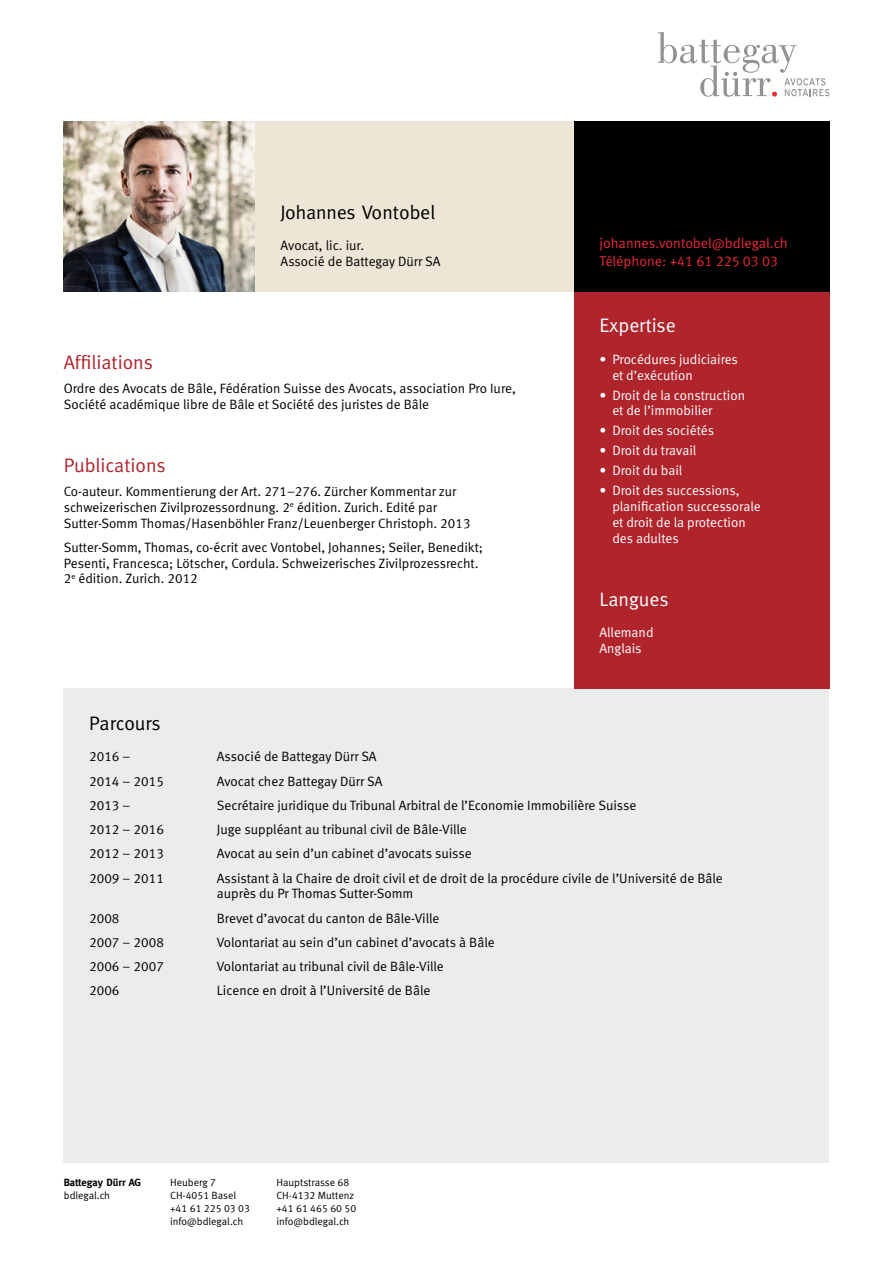
<style>
.page{position:relative;width:893px;height:1263px;background:#fff}
.page>*{position:absolute;margin:0;border:0;box-sizing:border-box;transform-origin:0 0}
.t1{font:19.5px "Meta Normal LF";color:#b0242c}
.t2{font:19.5px "Meta";color:#000}
.t3{font:19.5px "Meta Normal LF";color:#fff}
.t4{font:19.5px "Meta Normal LF";letter-spacing:-.005em;color:#000}
.t5{font:14.25px/18px "Meta Normal LF";color:#e82837}
.t6{font:13.5px/15.8px "Meta Normal LF";color:#000}
.t7{font:13.5px/15.8px "Meta Normal LF";color:#fff}
.t8{font:10.5px/12.8px "Meta Normal LF";color:#000}
.t9{font:700 10.5px "Meta";color:#000}
</style>
<div class="page">
<img style="left:64px;top:121px;width:191px;height:170px">
<div style="left:255px;top:121px;width:319px;height:170px;background:#ede6d7"></div>
<div style="left:64px;top:689px;width:765px;height:474px;background:#ececed"></div>
<div style="left:574px;top:291px;width:255px;height:398px;background:#b0242c"></div>
<div style="left:574px;top:121px;width:255px;height:170px;background:#000"></div>
<svg style="left:658px;top:32px;width:171px;height:65px"></svg>
<h1 class="t2" style="left:281px;top:200px;width:156px">Johannes Vontobel</h1>
<p class="t6" style="left:281px;top:237px;width:161px">Avocat, lic. iur.<br>Associé de Battegay Dürr SA</p>
<h1 class="t1" style="left:64px;top:351px;width:91px">Affiliations</h1>
<p class="t6" style="left:64px;top:380px;width:454px">Ordre des Avocats de Bâle, Fédération Suisse des Avocats, association Pro Iure,<br>Société académique libre de Bâle et Société des juristes de Bâle</p>
<h1 class="t1" style="left:64px;top:454px;width:103px">Publications</h1>
<p class="t6" style="left:64px;top:483px;width:408px">Co-auteur. Kommentierung der Art. 271–276. Zürcher Kommentar zur schweizerischen Zivilprozessordnung. 2<sup>e</sup> édition. Zurich. Edité par<br>Sutter-Somm Thomas/Hasenböhler Franz/Leuenberger Christoph. 2013</p>
<p class="t6" style="left:64px;top:539px;width:421px">Sutter-Somm, Thomas, co-écrit avec Vontobel, Johannes; Seiler, Benedikt;<br>Pesenti, Francesca; Lötscher, Cordula. Schweizerisches Zivilprozessrecht.<br>2<sup>e</sup> édition. Zurich. 2012</p>
<p class="t5" style="left:600px;top:234px;width:190px">johannes.vontobel@bdlegal.ch<br>Téléphone: +41 61 225 03 03</p>
<h1 class="t3" style="left:600px;top:314px;width:78px">Expertise</h1>
<p class="t7" style="left:612px;top:351px;width:127px;text-indent:-13px">• Procédures judiciaires et d’exécution</p>
<p class="t7" style="left:612px;top:387px;width:134px;text-indent:-13px">• Droit de la construction et de l’immobilier</p>
<p class="t7" style="left:600px;top:423px;width:116px">• Droit des sociétés</p>
<p class="t7" style="left:600px;top:443px;width:98px">• Droit du travail</p>
<p class="t7" style="left:600px;top:463px;width:84px">• Droit du bail</p>
<p class="t7" style="left:612px;top:483px;width:150px;text-indent:-13px">• Droit des successions, planification successorale et droit de la protection des adultes</p>
<h1 class="t3" style="left:600px;top:587px;width:71px">Langues</h1>
<p class="t7" style="left:600px;top:624px;width:56px">Allemand<br>Anglais</p>
<h1 class="t4" style="left:89px;top:712px;width:73px">Parcours</h1>
<p class="t6" style="left:89px;top:749px;width:43px">2016 –</p>
<p class="t6" style="left:217px;top:749px;width:161px">Associé de Battegay Dürr SA</p>
<p class="t6" style="left:89px;top:773px;width:76px">2014 – 2015</p>
<p class="t6" style="left:217px;top:773px;width:167px">Avocat chez Battegay Dürr SA</p>
<p class="t6" style="left:89px;top:797px;width:43px">2013 –</p>
<p class="t6" style="left:217px;top:797px;width:421px">Secrétaire juridique du Tribunal Arbitral de l’Economie Immobilière Suisse</p>
<p class="t6" style="left:89px;top:821px;width:76px">2012 – 2016</p>
<p class="t6" style="left:217px;top:821px;width:251px">Juge suppléant au tribunal civil de Bâle-Ville</p>
<p class="t6" style="left:89px;top:846px;width:76px">2012 – 2013</p>
<p class="t6" style="left:217px;top:846px;width:256px">Avocat au sein d’un cabinet d’avocats suisse</p>
<p class="t6" style="left:89px;top:870px;width:76px">2009 – 2011</p>
<p class="t6" style="left:217px;top:870px;width:507px">Assistant à la Chaire de droit civil et de droit de la procédure civile de l’Université de Bâle auprès du Pr Thomas Sutter-Somm</p>
<p class="t6" style="left:89px;top:910px;width:32px">2008</p>
<p class="t6" style="left:217px;top:910px;width:224px">Brevet d’avocat du canton de Bâle-Ville</p>
<p class="t6" style="left:89px;top:934px;width:76px">2007 – 2008</p>
<p class="t6" style="left:217px;top:934px;width:279px">Volontariat au sein d’un cabinet d’avocats à Bâle</p>
<p class="t6" style="left:89px;top:958px;width:76px">2006 – 2007</p>
<p class="t6" style="left:217px;top:958px;width:228px">Volontariat au tribunal civil de Bâle-Ville</p>
<p class="t6" style="left:89px;top:983px;width:32px">2006</p>
<p class="t6" style="left:217px;top:983px;width:215px">Licence en droit à l’Université de Bâle</p>
<p class="t9" style="left:64px;top:1176px;width:79px">Battegay Dürr AG</p>
<p class="t8" style="left:64px;top:1189px;width:48px">bdlegal.ch</p>
<p class="t8" style="left:170px;top:1176px;width:81px">Heuberg 7<br>CH-4051 Basel +41 61 225 03 03 info@bdlegal.ch</p>
<p class="t8" style="left:276px;top:1176px;width:81px">Hauptstrasse 68<br>CH-4132 Muttenz +41 61 465 60 50 info@bdlegal.ch</p>
</div>
